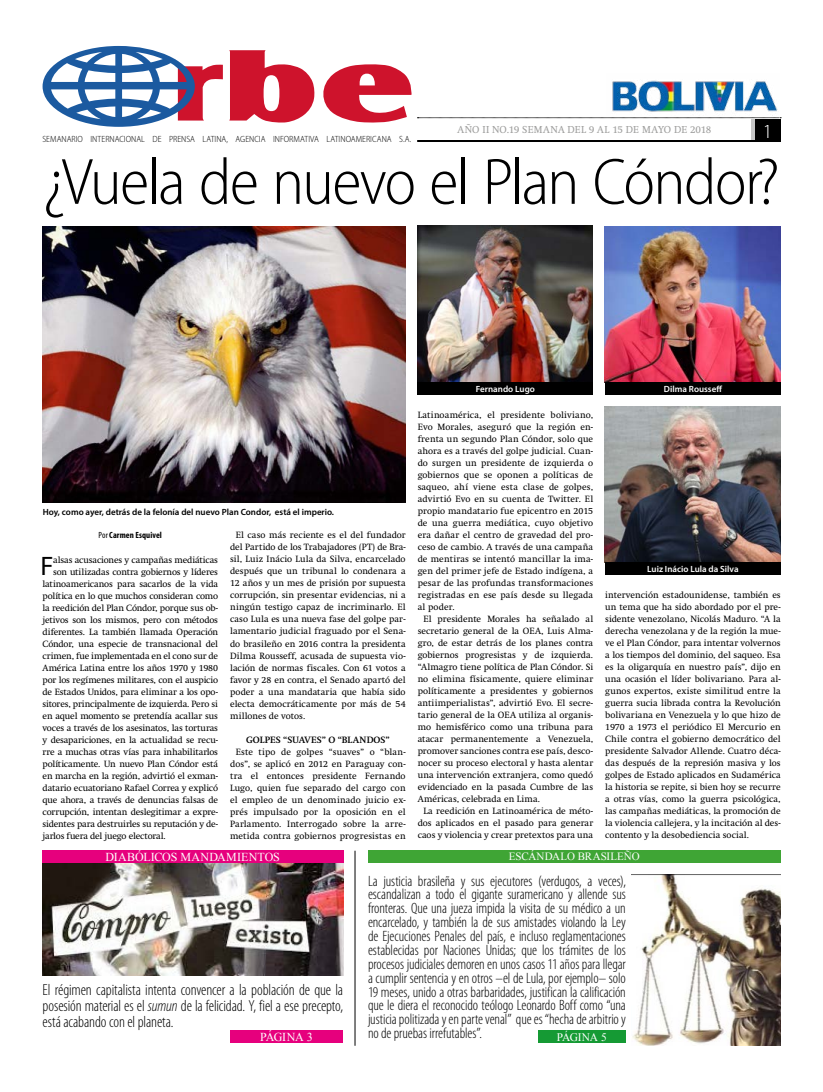
<style>
.page{position:relative;width:823px;height:1092px;background:#fff}
.page>*{position:absolute;margin:0;border:0;box-sizing:border-box;transform-origin:0 0}
.t1{font:300 semi-condensed 66px "Myriad Pro";letter-spacing:-.025em;color:#000}
.t2{font:26.8px "Myriad Pro";color:#000}
.t3{font:300 20px "Myriad Pro";color:#fff}
.t4{font:300 condensed 16px/16px "Myriad Pro";letter-spacing:-.01em;color:#000;text-align:justify}
.t5{font:300 condensed 15px/13.9px "Myriad Pro";letter-spacing:-.005em;color:#000;text-align:justify}
.t6{font:12.1px "Times New Roman";letter-spacing:-.01em;color:#fff}
.t7{font:11.5px "Times New Roman";letter-spacing:-.02em;color:#fff}
.t8{font:11.1px "Times New Roman";color:#fff}
.t9{font:10px "Swift";letter-spacing:.005em;color:#9d9d9c}
.t10{font:9px/12px "Swift";letter-spacing:-.01em;color:#000;text-align:justify}
.t11{font:300 semi-condensed 9px "Myriad Pro";color:#000}
.t12{font:600 9px "Myriad Pro";color:#000}
.t13{font:600 9px "Myriad Pro";color:#fff}
.t14{font:700 9px "Swift";letter-spacing:.01em;color:#000}
.t15{font:700 condensed 9px "Myriad Pro";letter-spacing:.015em;color:#000}
.s1{font-weight:400}
.s2{font-style:italic}
</style>
<div class="page">
<div style="left:751px;top:119px;width:21px;height:23px;background:#c6c6c6"></div>
<div style="left:754px;top:119px;width:26px;height:23px;background:#000"></div>
<hr style="left:417px;top:140px;width:363px;height:2px;background:#000">
<svg style="left:43px;top:46px;width:737px;height:81px"></svg>
<img style="left:606px;top:73px;width:173px;height:42px">
<img style="left:42px;top:862px;width:301px;height:112px">
<img style="left:631px;top:874px;width:149px;height:171px">
<div style="left:230px;top:1030px;width:113px;height:12px;background:#e6007d"></div>
<div style="left:537px;top:1030px;width:88px;height:12px;background:#159a34"></div>
<div style="left:42px;top:850px;width:301px;height:12px;background:#e6007d"></div>
<div style="left:368px;top:850px;width:412px;height:12px;background:#3fa535"></div>
<img style="left:43px;top:226px;width:362px;height:276px">
<img style="left:417px;top:225px;width:175px;height:157px">
<img style="left:604px;top:226px;width:176px;height:156px">
<img style="left:604px;top:406px;width:176px;height:156px">
<div style="left:417px;top:382px;width:176px;height:12px;background:#000"></div>
<div style="left:605px;top:382px;width:175px;height:12px;background:#000"></div>
<div style="left:605px;top:562px;width:175px;height:12px;background:#000"></div>
<hr style="left:354px;top:850px;width:1px;height:195px;background:#000">
<p class="t11" style="left:43px;top:134px;width:370px">SEMANARIO INTERNACIONAL DE PRENSA LATINA, AGENCIA INFORMATIVA LATINOAMERICANA S.A.</p>
<p class="t9" style="left:457px;top:124px;width:255px">AÑO II NO.19 SEMANA DEL 9 AL 15 DE MAYO DE 2018</p>
<h3 class="t3" style="left:762px;top:119px;width:11px">1</h3>
<h1 class="t1" style="left:43px;top:142px;width:738px">¿Vuela de nuevo el Plan Cóndor?</h1>
<p class="t12" style="left:43px;top:505px;width:292px">Hoy, como ayer, detrás de la felonía del nuevo Plan Condor, está el imperio.</p>
<p class="t15" style="left:98px;top:529px;width:65px"><span class="s1">Por</span> Carmen Esquivel</p>
<h2 class="t2" style="left:40px;top:549px;width:15px">F</h2>
<p class="t10" style="left:53px;top:553px;width:166px">alsas acusaciones y campañas mediáticas</p>
<p class="t10" style="left:53px;top:565px;width:166px">son utilizadas contra gobiernos y líderes</p>
<p class="t10" style="left:43px;top:577px;width:177px">latinoamericanos para sacarlos de la vida</p>
<p class="t10" style="left:43px;top:589px;width:177px">política en lo que muchos consideran como</p>
<p class="t10" style="left:43px;top:601px;width:177px">la reedición del Plan Cóndor, porque sus ob-</p>
<p class="t10" style="left:43px;top:613px;width:177px">jetivos son los mismos, pero con métodos</p>
<p class="t10" style="left:43px;top:625px;width:177px">diferentes. La también llamada Operación</p>
<p class="t10" style="left:43px;top:637px;width:177px">Cóndor, una especie de transnacional del</p>
<p class="t10" style="left:43px;top:649px;width:177px">crimen, fue implementada en el cono sur de</p>
<p class="t10" style="left:43px;top:661px;width:177px">América Latina entre los años 1970 y 1980</p>
<p class="t10" style="left:43px;top:673px;width:177px">por los regímenes militares, con el auspicio</p>
<p class="t10" style="left:43px;top:685px;width:177px">de Estados Unidos, para eliminar a los opo-</p>
<p class="t10" style="left:43px;top:697px;width:177px">sitores, principalmente de izquierda. Pero si</p>
<p class="t10" style="left:43px;top:709px;width:177px">en aquel momento se pretendía acallar sus</p>
<p class="t10" style="left:43px;top:721px;width:177px">voces a través de los asesinatos, las torturas</p>
<p class="t10" style="left:43px;top:733px;width:177px">y desapariciones, en la actualidad se recu-</p>
<p class="t10" style="left:43px;top:745px;width:177px">rre a muchas otras vías para inhabilitarlos</p>
<p class="t10" style="left:43px;top:757px;width:177px">políticamente. Un nuevo Plan Cóndor está</p>
<p class="t10" style="left:43px;top:769px;width:177px">en marcha en la región, advirtió el exman-</p>
<p class="t10" style="left:43px;top:781px;width:177px">datario ecuatoriano Rafael Correa y explicó</p>
<p class="t10" style="left:43px;top:793px;width:177px">que ahora, a través de denuncias falsas de</p>
<p class="t10" style="left:43px;top:805px;width:177px">corrupción, intentan deslegitimar a expre-</p>
<p class="t10" style="left:43px;top:817px;width:177px">sidentes para destruirles su reputación y de-</p>
<p class="t10" style="left:43px;top:829px;width:125px">jarlos fuera del juego electoral.</p>
<p class="t10" style="left:230px;top:529px;width:177px;text-indent:6px">El caso más reciente es el del fundador del Partido de los Trabajadores (PT) de Bra&shy;sil, Luiz Inácio Lula da Silva, encarcelado después que un tribunal lo condenara a 12 años y un mes de prisión por supuesta corrupción, sin presentar evidencias, ni a ningún testigo capaz de incriminarlo. El caso Lula es una nueva fase del golpe par&shy;lamentario judicial fraguado por el Sena&shy;do brasileño en 2016 contra la presidenta Dilma Rousseff, acusada de supuesta vio&shy;lación de normas fiscales. Con 61 votos a favor y 28 en contra, el Senado apartó del poder a una mandataria que había sido electa democráticamente por más de 54 millones de votos.</p>
<p class="t14" style="left:246px;top:734px;width:145px">GOLPES “SUAVES” O “BLANDOS”</p>
<p class="t10" style="left:230px;top:745px;width:177px;text-indent:6px">Este tipo de golpes “suaves” o “blan&shy;dos”, se aplicó en 2012 en Paraguay con&shy;tra el entonces presidente Fernando Lugo, quien fue separado del cargo con el empleo de un denominado juicio ex&shy;prés impulsado por la oposición en el Parlamento. Interrogado sobre la arre&shy;metida contra gobiernos progresistas en</p>
<p class="t13" style="left:475px;top:383px;width:60px">Fernando Lugo</p>
<p class="t13" style="left:663px;top:383px;width:60px">Dilma Rousseff</p>
<p class="t10" style="left:417px;top:409px;width:177px">Latinoamérica, el presidente boliviano, Evo Morales, aseguró que la región en&shy;frenta un segundo Plan Cóndor, solo que ahora es a través del golpe judicial. Cuan&shy;do surgen un presidente de izquierda o gobiernos que se oponen a políticas de saqueo, ahí viene esta clase de golpes, advirtió Evo en su cuenta de Twitter. El propio mandatario fue epicentro en 2015 de una guerra mediática, cuyo objetivo era dañar el centro de gravedad del pro&shy;ceso de cambio. A través de una campaña de mentiras se intentó mancillar la ima&shy;gen del primer jefe de Estado indígena, a pesar de las profundas transformaciones registradas en ese país desde su llegada al poder.</p>
<p class="t10" style="left:417px;top:613px;width:177px;text-indent:6px">El presidente Morales ha señalado al secretario general de la OEA, Luis Alma&shy;gro, de estar detrás de los planes contra gobiernos progresistas y de izquierda. “Almagro tiene política de Plan Cóndor. Si no elimina físicamente, quiere eliminar políticamente a presidentes y gobiernos antiimperialistas”, advirtió Evo. El secre&shy;tario general de la OEA utiliza al organis&shy;mo hemisférico como una tribuna para atacar permanentemente a Venezuela, promover sanciones contra ese país, desco&shy;nocer su proceso electoral y hasta alentar una intervención extranjera, como quedó evidenciado en la pasada Cumbre de las Américas, celebrada en Lima.</p>
<p class="t10" style="left:417px;top:805px;width:177px;text-indent:6px">La reedición en Latinoamérica de méto&shy;dos aplicados en el pasado para generar caos y violencia y crear pretextos para una</p>
<p class="t13" style="left:647px;top:563px;width:93px">Luiz Inácio Lula da Silva</p>
<p class="t10" style="left:605px;top:589px;width:177px">intervención estadounidense, también es un tema que ha sido abordado por el pre&shy;sidente venezolano, Nicolás Maduro. “A la derecha venezolana y de la región la mue&shy;ve el Plan Cóndor, para intentar volvernos a los tiempos del dominio, del saqueo. Esa es la oligarquía en nuestro país”, dijo en una ocasión el líder bolivariano. Para al&shy;gunos expertos, existe similitud entre la guerra sucia librada contra la Revolución bolivariana en Venezuela y lo que hizo de 1970 a 1973 el periódico El Mercurio en Chile contra el gobierno democrático del presidente Salvador Allende. Cuatro déca&shy;das después de la represión masiva y los golpes de Estado aplicados en Sudamérica la historia se repite, si bien hoy se recurre a otras vías, como la guerra psicológica, las campañas mediáticas, la promoción de la violencia callejera, y la incitación al des&shy;contento y la desobediencia social.</p>
<h3 class="t6" style="left:106px;top:848px;width:176px">DIABÓLICOS MANDAMIENTOS</h3>
<p class="t8" style="left:508px;top:849px;width:132px">ESCÁNDALO BRASILEÑO</p>
<p class="t5" style="left:368px;top:873px;width:259px">La justicia brasileña y sus ejecutores (verdugos, a veces), escandalizan a todo el gigante suramericano y allende sus fronteras. Que una jueza impida la visita de su médico a un encarcelado, y también la de sus amistades violando la Ley de Ejecuciones Penales del país, e incluso reglamentaciones establecidas por Naciones Unidas; que los trámites de los procesos judiciales demoren en unos casos 11 años para llegar a cumplir sentencia y en otros –el de Lula, por ejemplo– solo 19 meses, unido a otras barbaridades, justifican la calificación que le diera el reconocido teólogo Leonardo Boff como “una justicia politizada y en parte venal” que es “hecha de arbitrio y no de pruebas irrefutables”.</p>
<h3 class="t4" style="left:43px;top:981px;width:302px">El régimen capitalista intenta convencer a la población de que la posesión material es el <span class="s2">sumun</span> de la felicidad. Y, fiel a ese precepto, está acabando con el planeta.</h3>
<h3 class="t6" style="left:260px;top:1028px;width:54px">PÁGINA 3</h3>
<p class="t7" style="left:556px;top:1029px;width:51px">PÁGINA 5</p>
</div>
